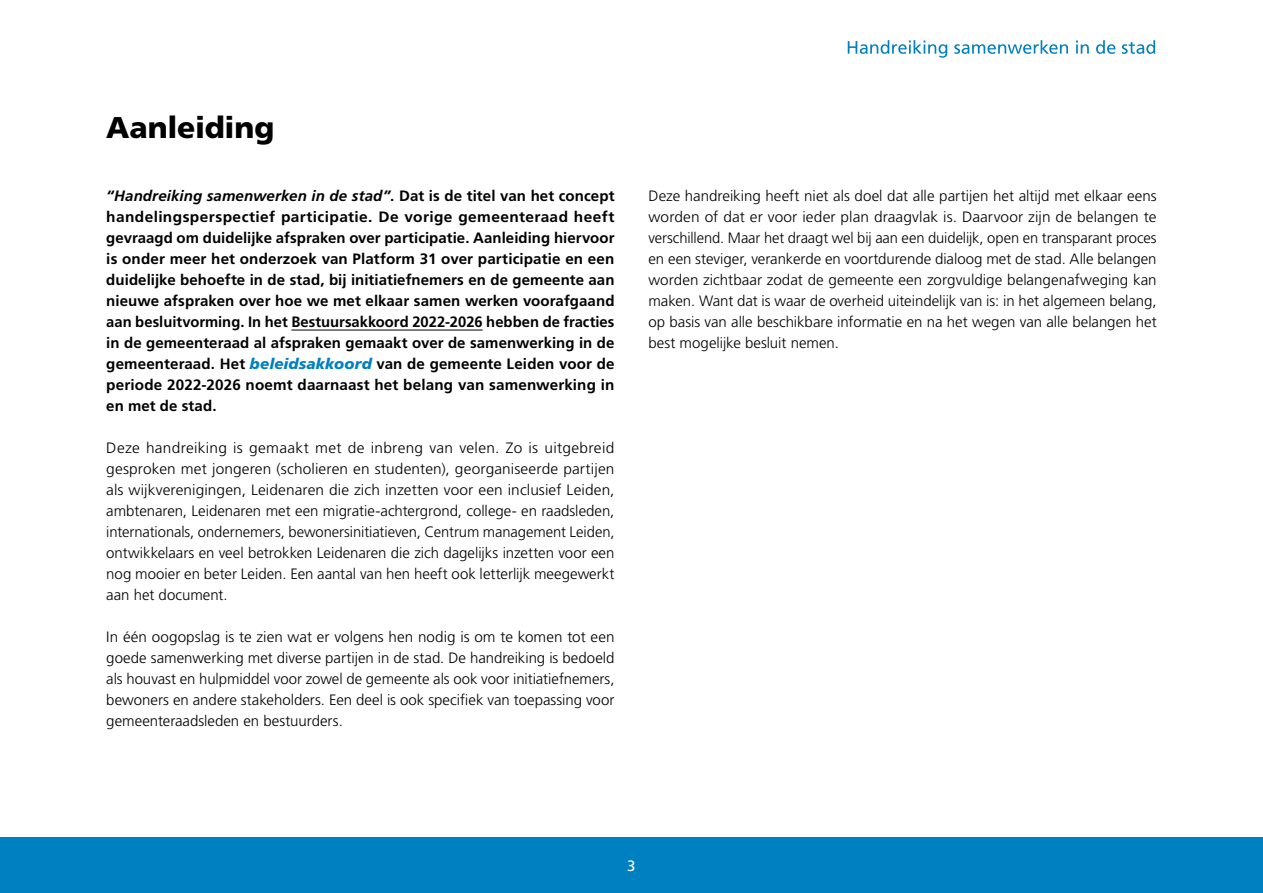
<style>
.page{position:relative;width:1263px;height:893px;background:#fff}
.page>*{position:absolute;margin:0;border:0;box-sizing:border-box;transform-origin:0 0}
.H1_-_Kop{font:900 30px "Frutiger LT Std";letter-spacing:-.01em;color:#000}
.P_-_Platte_tekst{font:300 15px/21px "Frutiger LT Std";color:#000;text-align:justify}
.P_-_Intro{font:700 15px/21px "Frutiger LT Std";letter-spacing:.01em;color:#000;text-align:justify}
.t1{font:15px "Frutiger LT Std";color:#fff}
.s1{font-style:italic}
.s2{font-weight:900;font-style:italic;color:#0080c0}
</style>
<div class="page">
<div style="left:0;top:837px;width:1263px;height:56px;background:#0080c0"></div>
<svg style="left:848px;top:40px;width:307px;height:18px"></svg>
<hr style="left:291px;top:330px;width:192px;height:1px;background:#000">
<h1 class="H1_-_Kop" style="left:106px;top:109px;width:170px">Aanleiding</h1>
<p class="P_-_Intro" style="left:106px;top:185px;width:510px"><span class="s1">“Handreiking samenwerken in de stad”</span>. Dat is de titel van het concept handelingsperspectief participatie. De vorige gemeenteraad heeft gevraagd om duidelijke afspraken over participatie. Aanleiding hiervoor is onder meer het onderzoek van Platform 31 over participatie en een duidelijke behoefte in de stad, bij initiatiefnemers en de gemeente aan nieuwe afspraken over hoe we met elkaar samen werken voorafgaand aan besluitvorming. In het Bestuursakkoord 2022-2026 hebben de fracties in de gemeenteraad al afspraken gemaakt over de samenwerking in de gemeenteraad. Het <span class="s2">beleidsakkoord</span> van de gemeente Leiden voor de periode 2022-2026 noemt daarnaast het belang van samenwerking in en met de stad.</p>
<p class="P_-_Platte_tekst" style="left:106px;top:438px;width:510px">Deze handreiking is gemaakt met de inbreng van velen. Zo is uitgebreid gesproken met jongeren (scholieren en studenten), georganiseerde partijen als wijkverenigingen, Leidenaren die zich inzetten voor een inclusief Leiden, ambtenaren, Leidenaren met een migratie-achtergrond, college- en raadsleden, internationals, ondernemers, bewonersinitiatieven, Centrum management Leiden, ontwikkelaars en veel betrokken Leidenaren die zich dagelijks inzetten voor een nog mooier en beter Leiden. Een aantal van hen heeft ook letterlijk meegewerkt aan het document.</p>
<p class="P_-_Platte_tekst" style="left:106px;top:627px;width:510px">In één oogopslag is te zien wat er volgens hen nodig is om te komen tot een goede samenwerking met diverse partijen in de stad. De handreiking is bedoeld als houvast en hulpmiddel voor zowel de gemeente als ook voor initiatiefnemers, bewoners en andere stakeholders. Een deel is ook specifiek van toepassing voor gemeenteraadsleden en bestuurders.</p>
<p class="P_-_Platte_tekst" style="left:648px;top:186px;width:510px">Deze handreiking heeft niet als doel dat alle partijen het altijd met elkaar eens worden of dat er voor ieder plan draagvlak is. Daarvoor zijn de belangen te verschillend. Maar het draagt wel bij aan een duidelijk, open en transparant proces en een steviger, verankerde en voortdurende dialoog met de stad. Alle belangen worden zichtbaar zodat de gemeente een zorgvuldige belangenafweging kan maken. Want dat is waar de overheid uiteindelijk van is: in het algemeen belang, op basis van alle beschikbare informatie en na het wegen van alle belangen het best mogelijke besluit nemen.</p>
<p class="t1" style="left:627px;top:857px;width:10px">3</p>
</div>
